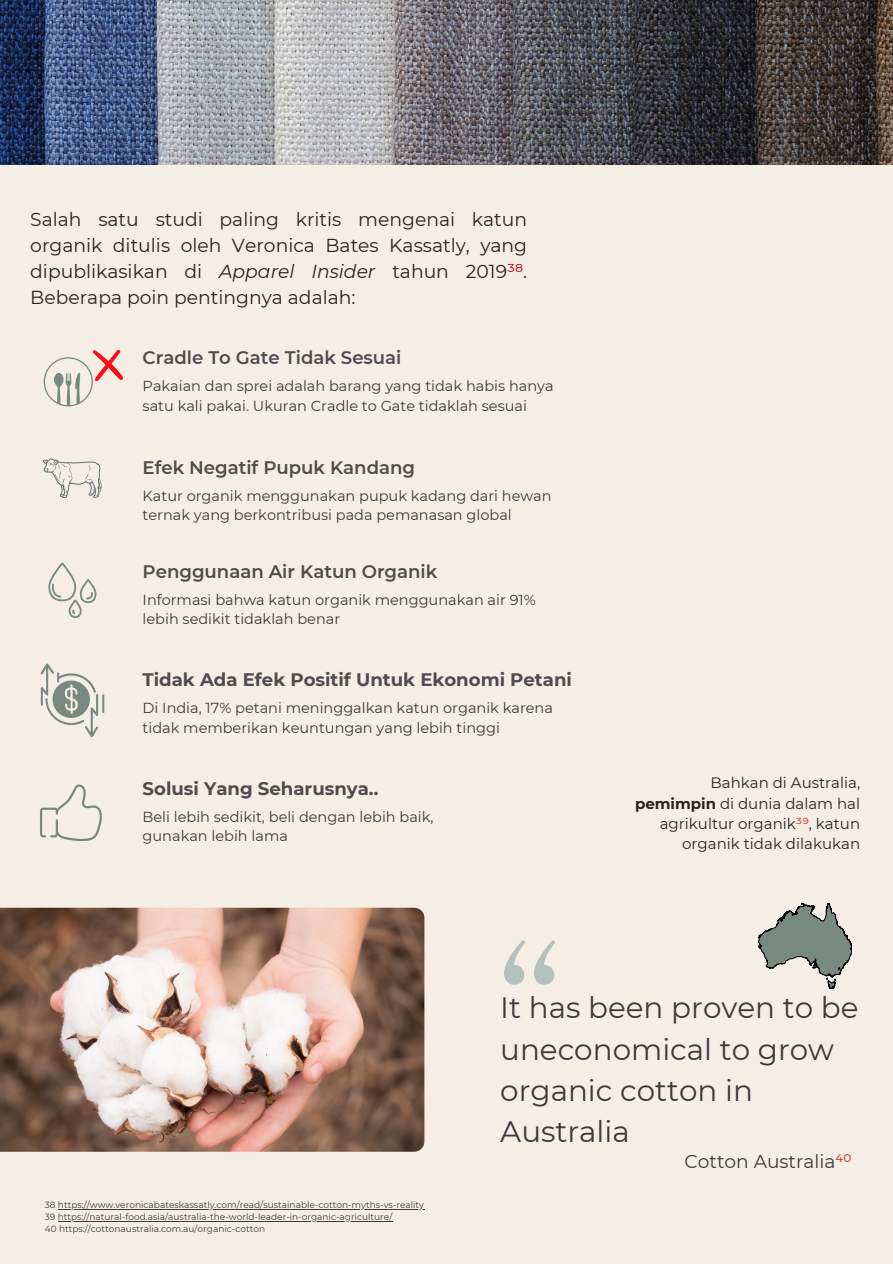
<style>
.page{position:relative;width:893px;height:1264px;background:#fff}
.page>*{position:absolute;margin:0;border:0;box-sizing:border-box;transform-origin:0 0}
.t1{font:213.9px "Marcellus";color:#b3c1ba}
.t2{font:29.4px/41.1px "Montserrat";color:#3b3b3b}
.t3{font:18.75px/25.8px "Montserrat";color:#2a241b;text-align:justify}
.t4{font:18.6px "Montserrat";color:#3b3b3b}
.t5{font:600 18.15px "Montserrat";color:#4d4d4d}
.t6{font:700 18.15px "Montserrat";color:#4d4d4d}
.t7{font:15px/20.2px "Montserrat";color:#2a241b;text-align:right}
.t8{font:14.55px/19.5px "Montserrat";color:#3b3b3b}
.t9{font:9px "Montserrat";color:#3b3b3b}
.s1{font-style:italic}
.s2{color:#cb001c}
.s3{font-weight:700}
.s4{color:#c6302c}
</style>
<div class="page">
<div style="left:0;top:0;width:892px;height:1263px;background:#f4eee5"></div>
<img style="left:0;top:907px;width:424px;height:244px">
<img style="left:0;top:0;width:892px;height:165px">
<svg style="left:44px;top:349px;width:80px;height:57px"></svg>
<svg style="left:43px;top:458px;width:59px;height:39px"></svg>
<svg style="left:48px;top:562px;width:48px;height:55px"></svg>
<svg style="left:40px;top:784px;width:62px;height:58px"></svg>
<svg style="left:41px;top:663px;width:63px;height:74px"></svg>
<hr style="left:58px;top:1208px;width:366px;height:1px;background:#3b3b3b">
<hr style="left:58px;top:1220px;width:334px;height:1px;background:#3b3b3b">
<svg style="left:758px;top:903px;width:93px;height:85px"></svg>
<p class="t3" style="left:30px;top:206px;width:498px">Salah satu studi paling kritis mengenai katun organik ditulis oleh Veronica Bates Kassatly, yang dipublikasikan di <span class="s1">Apparel Insider</span> tahun 2019<span class="s2">³⁸</span>.<br>Beberapa poin pentingnya adalah:</p>
<p class="t5" style="left:143px;top:347px;width:260px">Cradle To Gate Tidak Sesuai</p>
<p class="t8" style="left:143px;top:376px;width:412px">Pakaian dan sprei adalah barang yang tidak habis hanya satu kali pakai. Ukuran Cradle to Gate tidaklah sesuai</p>
<p class="t5" style="left:143px;top:456px;width:274px">Efek Negatif Pupuk Kandang</p>
<p class="t8" style="left:143px;top:486px;width:410px">Katur organik menggunakan pupuk kadang dari hewan ternak yang berkontribusi pada pemanasan global</p>
<p class="t5" style="left:143px;top:560px;width:296px">Penggunaan Air Katun Organik</p>
<p class="t8" style="left:143px;top:590px;width:394px">Informasi bahwa katun organik menggunakan air 91% lebih sedikit tidaklah benar</p>
<p class="t6" style="left:143px;top:668px;width:431px">Tidak Ada Efek Positif Untuk Ekonomi Petani</p>
<p class="t8" style="left:143px;top:698px;width:412px">Di India, 17% petani meninggalkan katun organik karena tidak memberikan keuntungan yang lebih tinggi</p>
<p class="t6" style="left:143px;top:777px;width:237px">Solusi Yang Seharusnya..</p>
<p class="t8" style="left:143px;top:806px;width:292px">Beli lebih sedikit, beli dengan lebih baik,</p>
<p class="t8" style="left:143px;top:826px;width:147px">gunakan lebih lama</p>
<p class="t1" style="left:495px;top:884px;width:68px">“</p>
<p class="t7" style="left:635px;top:773px;width:227px">Bahkan di Australia, <span class="s3">pemimpin</span> di dunia dalam hal agrikultur organik<span class="s4">³⁹</span>, katun organik tidak dilakukan</p>
<p class="t2" style="left:500px;top:987px;width:360px">It has been proven to be uneconomical to grow organic cotton in<br>Australia</p>
<p class="t9" style="left:45px;top:1199px;width:381px">38 https://www.veronicabateskassatly.com/read/sustainable-cotton-myths-vs-reality</p>
<p class="t9" style="left:45px;top:1211px;width:349px">39 https://natural-food.asia/australia-the-world-leader-in-organic-agriculture/</p>
<p class="t9" style="left:45px;top:1223px;width:222px">40 https://cottonaustralia.com.au/organic-cotton</p>
<p class="t4" style="left:684px;top:1150px;width:169px">Cotton Australia<span class="s4">⁴⁰</span></p>
</div>
